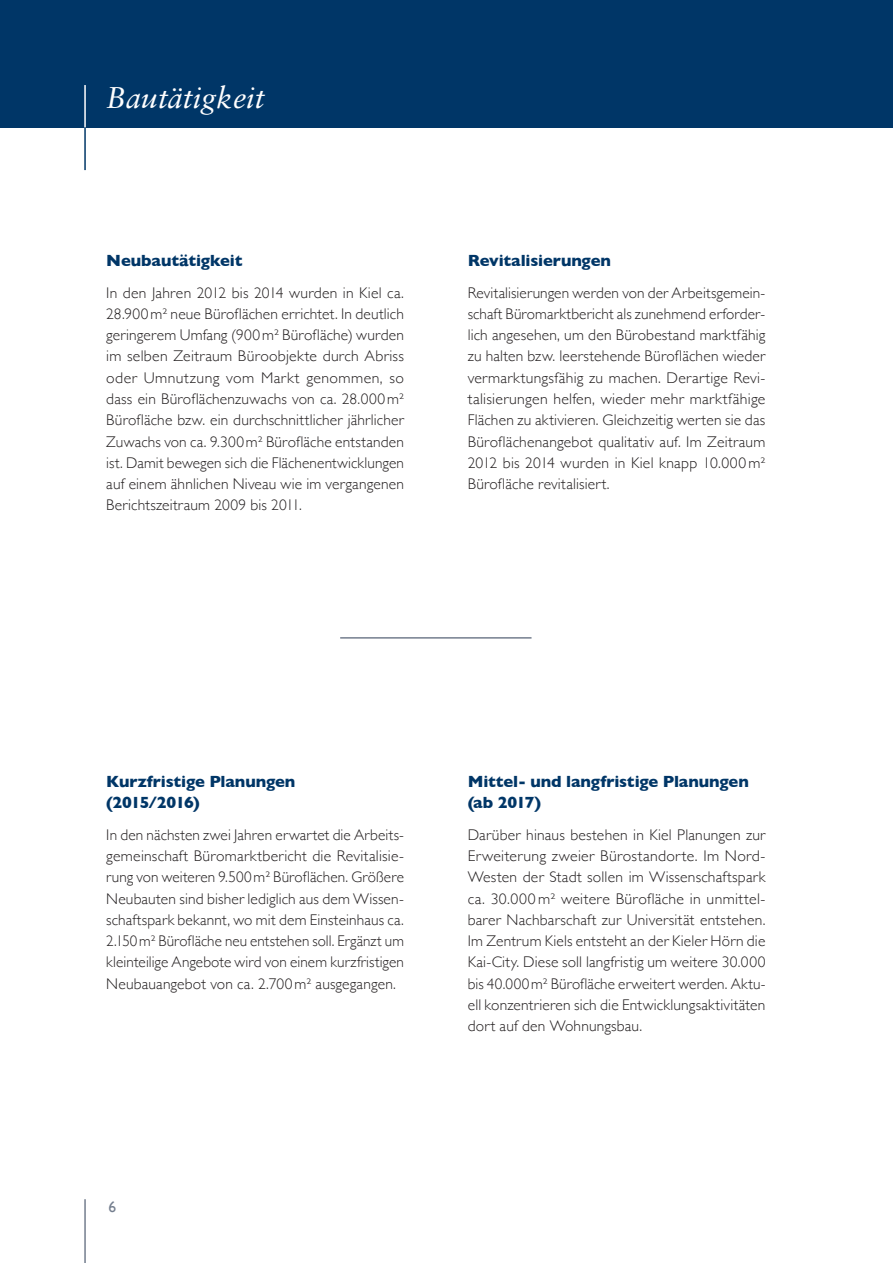
<style>
.page{position:relative;width:893px;height:1263px;background:#fff}
.page>*{position:absolute;margin:0;border:0;box-sizing:border-box;transform-origin:0 0}
.t1{font:italic 30px "Sabon";color:#fff}
.t2{font:700 16.5px/21.3px "Gill Sans";letter-spacing:-.01em;color:#003667}
.t3{font:300 15.45px/21.3px "Gill Sans";letter-spacing:.01em;color:#231f20;text-align:justify}
.t4{font:15.45px "Gill Sans";color:#747e8e}
</style>
<div class="page">
<hr style="left:84px;top:1199px;width:2px;height:64px;background:#747e8e">
<div style="left:0;top:0;width:893px;height:128px;background:#003667"></div>
<hr style="left:84px;top:85px;width:2px;height:43px;background:#fff">
<hr style="left:84px;top:128px;width:2px;height:42px;background:#003667">
<hr style="left:340px;top:637px;width:191px;height:2px;background:#747e8e">
<h1 class="t1" style="left:106px;top:80px;width:160px">Bautätigkeit</h1>
<p class="t2" style="left:106px;top:249px;width:138px">Neubautätigkeit</p>
<p class="t3" style="left:106px;top:281px;width:299px">In den Jahren 2012 bis 2014 wurden in Kiel ca.<br>28.900m² neue Büroflächen errichtet. In deutlich geringerem Umfang (900m² Bürofläche) wurden im selben Zeitraum Büroobjekte durch Abriss oder Umnutzung vom Markt genommen, so dass ein Büroflächenzuwachs von ca. 28.000m²<br>Bürofläche bzw. ein durchschnittlicher jährlicher Zuwachs von ca. 9.300m² Bürofläche entstanden ist. Damit bewegen sich die Flächenentwicklungen auf einem ähnlichen Niveau wie im vergangenen Berichtszeitraum 2009 bis 2011.</p>
<p class="t2" style="left:468px;top:249px;width:145px">Revitalisierungen</p>
<p class="t3" style="left:468px;top:281px;width:299px">Revitalisierungen werden von der Arbeitsgemein&shy;schaft Büromarktbericht als zunehmend erforder&shy;lich angesehen, um den Bürobestand marktfähig zu halten bzw. leerstehende Büroflächen wieder vermarktungsfähig zu machen. Derartige Revi&shy;talisierungen helfen, wieder mehr marktfähige Flächen zu aktivieren. Gleichzeitig werten sie das Büroflächenangebot qualitativ auf. Im Zeitraum 2012 bis 2014 wurden in Kiel knapp 10.000m²<br>Bürofläche revitalisiert.</p>
<p class="t2" style="left:106px;top:770px;width:191px">Kurzfristige Planungen (2015/2016)</p>
<p class="t3" style="left:106px;top:823px;width:299px">In den nächsten zwei Jahren erwartet die Arbeits&shy;gemeinschaft Büromarktbericht die Revitalisie&shy;rung von weiteren 9.500m² Büroflächen. Größere Neubauten sind bisher lediglich aus dem Wissen&shy;schaftspark bekannt, wo mit dem Einsteinhaus ca.<br>2.150m² Bürofläche neu entstehen soll. Ergänzt um kleinteilige Angebote wird von einem kurzfristigen Neubauangebot von ca. 2.700m² ausgegangen.</p>
<p class="t2" style="left:468px;top:770px;width:283px">Mittel- und langfristige Planungen (ab 2017)</p>
<p class="t3" style="left:468px;top:823px;width:299px">Darüber hinaus bestehen in Kiel Planungen zur Erweiterung zweier Bürostandorte. Im Nord-Westen der Stadt sollen im Wissenschaftspark ca. 30.000m² weitere Bürofläche in unmittel&shy;barer Nachbarschaft zur Universität entstehen.<br>Im Zentrum Kiels entsteht an der Kieler Hörn die Kai-City. Diese soll langfristig um weitere 30.000 bis 40.000m² Bürofläche erweitert werden. Aktu&shy;ell konzentrieren sich die Entwicklungsaktivitäten dort auf den Wohnungsbau.</p>
<p class="t4" style="left:108px;top:1198px;width:9px">6</p>
</div>
